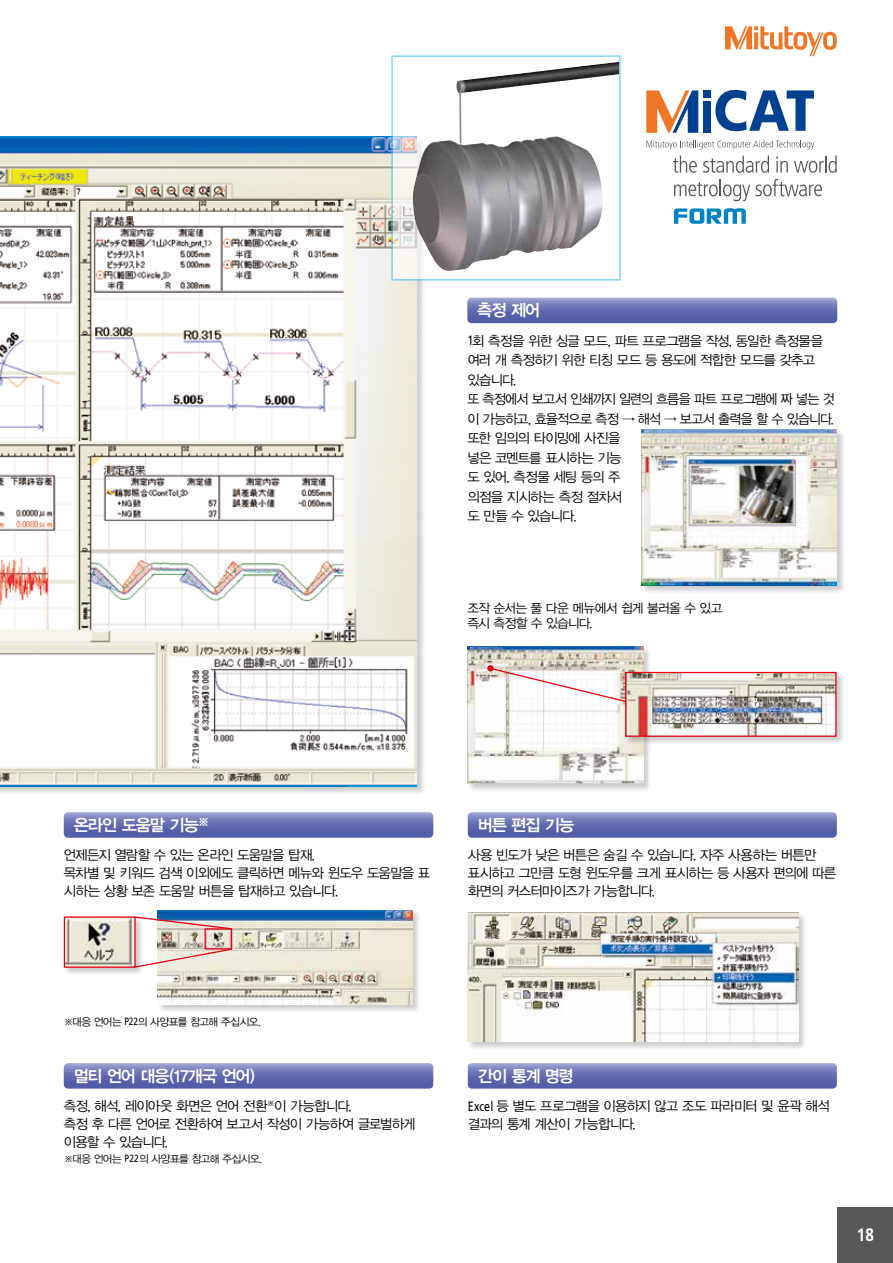
<style>
.page{position:relative;width:893px;height:1263px;background:#fff}
.page>*{position:absolute;margin:0;border:0;box-sizing:border-box;transform-origin:0 0}
.t1{font:700 18px "Mitutoyo Frutiger";color:#fff}
.t2{font:16.5px "YDVYGO34";letter-spacing:-.07em;color:#fff}
.t3{font:13.5px/19.5px "YDVYGO32";letter-spacing:-.055em;color:#000}
.t4{font:12.75px/15.3px "YDVYGO32";letter-spacing:-.05em;color:#000}
.t5{font:10.5px "YDVYGO32";letter-spacing:-.045em;color:#000}
.s1{font-family:"Mitutoyo Frutiger"}
</style>
<div class="page">
<svg style="left:725px;top:26px;width:112px;height:30px"></svg>
<div style="left:838px;top:1208px;width:55px;height:55px;background:#595757"></div>
<svg style="left:468px;top:1063px;width:369px;height:26px;background:#6e75b6"></svg>
<svg style="left:64px;top:1063px;width:369px;height:26px;background:#6e75b6"></svg>
<svg style="left:468px;top:812px;width:369px;height:26px;background:#6e75b6"></svg>
<svg style="left:64px;top:812px;width:369px;height:26px;background:#6e75b6"></svg>
<svg style="left:467px;top:298px;width:370px;height:25px;background:#6a72b5"></svg>
<div style="left:0;top:136px;width:425px;height:659px;background:#000;opacity:.2"></div>
<img style="left:0;top:137px;width:417px;height:650px">
<div style="left:641px;top:429px;width:204px;height:165px;background:#000;opacity:.2"></div>
<img style="left:642px;top:429px;width:195px;height:157px">
<div style="left:467px;top:646px;width:185px;height:146px;background:#000;opacity:.2"></div>
<img style="left:468px;top:646px;width:176px;height:137px">
<svg style="left:487px;top:665px;width:7px;height:6px"></svg>
<div style="left:467px;top:912px;width:340px;height:138px;background:#000;opacity:.2"></div>
<img style="left:467px;top:912px;width:331px;height:130px">
<div style="left:157px;top:909px;width:264px;height:104px;background:#000;opacity:.2"></div>
<img style="left:157px;top:910px;width:255px;height:94px">
<div style="left:63px;top:916px;width:81px;height:60px;background:#000;opacity:.2"></div>
<svg style="left:63px;top:916px;width:170px;height:52px;background:#d4c3be"></svg>
<svg style="left:391px;top:55px;width:230px;height:226px"></svg>
<img style="left:413px;top:62px;width:206px;height:209px">
<div style="left:625px;top:671px;width:220px;height:74px;background:#000;opacity:.2"></div>
<svg style="left:489px;top:667px;width:348px;height:70px"></svg>
<svg style="left:646px;top:89px;width:168px;height:61px"></svg>
<svg style="left:674px;top:179px;width:76px;height:22px"></svg>
<svg style="left:756px;top:179px;width:66px;height:17px"></svg>
<svg style="left:673px;top:156px;width:24px;height:17px"></svg>
<svg style="left:703px;top:156px;width:66px;height:17px"></svg>
<svg style="left:776px;top:156px;width:12px;height:17px"></svg>
<svg style="left:794px;top:156px;width:43px;height:17px"></svg>
<svg style="left:674px;top:208px;width:72px;height:16px"></svg>
<p class="t2" style="left:477px;top:300px;width:65px">측정 제어</p>
<p class="t3" style="left:467px;top:331px;width:369px"><span class="s1">1</span>회 측정을 위한 싱글 모드, 파트 프로그램을 작성, 동일한 측정물을 여러 개 측정하기 위한 티칭 모드 등 용도에 적합한 모드를 갖추고 있습니다.<br>또 측정에서 보고서 인쇄까지 일련의 흐름을 파트 프로그램에 짜 넣는 것 이 가능하고, 효율적으로 측정 → 해석 → 보고서 출력을 할 수 있습니다. 또한 임의의 타이밍에 사진을<br>넣은 코멘트를 표시하는 기능<br>도 있어, 측정물 세팅 등의 주<br>의점을 지시하는 측정 절차서<br>도 만들 수 있습니다.</p>
<p class="t4" style="left:467px;top:600px;width:257px">조작 순서는 풀 다운 메뉴에서 쉽게 불러올 수 있고 즉시 측정할 수 있습니다.</p>
<p class="t2" style="left:74px;top:815px;width:138px">온라인 도움말 기능<sup>※</sup></p>
<p class="t3" style="left:64px;top:846px;width:368px;line-height:18px">언제든지 열람할 수 있는 온라인 도움말을 탑재.<br>목차별 및 키워드 검색 이외에도 클릭하면 메뉴와 윈도우 도움말을 표 시하는 상황 보존 도움말 버튼을 탑재하고 있습니다.</p>
<p class="t2" style="left:478px;top:815px;width:98px">버튼 편집 기능</p>
<p class="t3" style="left:468px;top:846px;width:370px;line-height:18px">사용 빈도가 낮은 버튼은 숨길 수 있습니다. 자주 사용하는 버튼만 표시하고 그만큼 도형 윈도우를 크게 표시하는 등 사용자 편의에 따른 화면의 커스터마이즈가 가능합니다.</p>
<p class="t5" style="left:64px;top:1015px;width:199px">※대응 언어는 <span class="s1">P22</span>의 사양표를 참고해 주십시오.</p>
<p class="t2" style="left:74px;top:1066px;width:183px">멀티 언어 대응（17개국 언어）</p>
<p class="t3" style="left:64px;top:1097px;width:353px;line-height:18px">측정, 해석, 레이아웃 화면은 언어 전환<sup>※</sup>이 가능합니다.<br>측정 후 다른 언어로 전환하여 보고서 작성이 가능하여 글로벌하게 이용할 수 있습니다.</p>
<p class="t5" style="left:64px;top:1152px;width:200px">※대응 언어는 <span class="s1">P22</span>의 사양표를 참고해 주십시오.</p>
<p class="t2" style="left:478px;top:1066px;width:98px">간이 통계 명령</p>
<p class="t3" style="left:468px;top:1097px;width:363px;line-height:18px"><span class="s1">Excel</span> 등 별도 프로그램을 이용하지 않고 조도 파라미터 및 윤곽 해석 결과의 통계 계산이 가능합니다.</p>
<h1 class="t1" style="left:857px;top:1224px;width:19px">18</h1>
</div>
